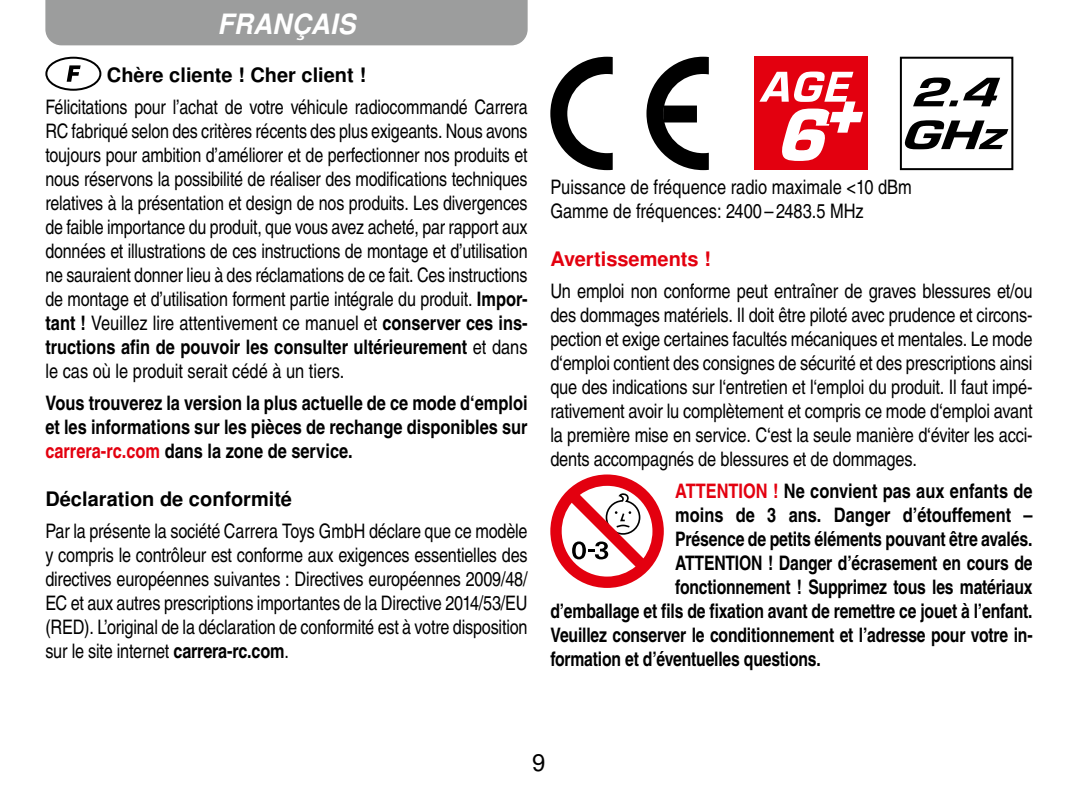
<style>
.page{position:relative;width:1078px;height:794px;background:#fff}
.page>*{position:absolute;margin:0;border:0;box-sizing:border-box;transform-origin:0 0}
.t1{font:italic 700 28px "Nimbus San LOT";letter-spacing:.005em;color:#fff;scale:.94 1}
.t2{font:24px "Nimbus San LOT";color:#000}
.t3{font:20px/24px "Nimbus San LOT Reg Con";letter-spacing:-.01em;color:#000;text-align:justify}
.t4{font:20px/24px "Nimbus San LOT Bol Con";letter-spacing:-.01em;color:#000;text-align:justify}
.t5{font:20px "Nimbus San LOT Bol Con";letter-spacing:-.01em;color:#000;scale:.96 1}
.t6{font:700 20px "Nimbus San LOT";color:#000}
.t7{font:700 20px "Nimbus San LOT";color:#e3000f}
.s1{font-family:"Nimbus San LOT Bol Con"}
.s2{font-family:"Nimbus San LOT Reg Con"}
.s3{color:#e3000f}
</style>
<div class="page">
<div style="left:45px;top:57px;width:56px;height:34px;border:2px solid #000;border-radius:50%"></div>
<svg style="left:67px;top:65px;width:14px;height:17px"></svg>
<svg style="left:550px;top:57px;width:62px;height:113px"></svg>
<svg style="left:646px;top:57px;width:62px;height:113px"></svg>
<div style="left:754px;top:57px;width:113px;height:113px;background:#e3000f"></div>
<svg style="left:759px;top:72px;width:103px;height:89px"></svg>
<svg style="left:899px;top:56px;width:115px;height:115px"></svg>
<svg style="left:550px;top:474px;width:113px;height:114px"></svg>
<div style="left:45px;top:0;width:482px;height:45px;background:#9c9d9d"></div>
<h1 class="t1" style="left:217px;top:8px;width:148px">FRANÇAIS</h1>
<p class="t6" style="left:107px;top:63px;width:260px">Chère cliente ! Cher client !</p>
<p class="t3" style="left:45px;top:96px;width:483px">Félicitations pour l’achat de votre véhicule radiocommandé Carrera RC fabriqué selon des critères récents des plus exigeants. Nous avons toujours pour ambition d’améliorer et de perfectionner nos produits et nous réservons la possibilité de réaliser des modifications techniques relatives à la présentation et design de nos produits. Les divergences de faible importance du produit, que vous avez acheté, par rapport aux données et illustrations de ces instructions de montage et d’utilisation ne sauraient donner lieu à des réclamations de ce fait. Ces instructions de montage et d’utilisation forment partie intégrale du produit. <span class="s1">Impor&shy;tant !</span> Veuillez lire attentivement ce manuel et <span class="s1">conserver ces ins-</span></p>
<p class="t4" style="left:45px;top:336px;width:483px">tructions afin de pouvoir les consulter ultérieurement <span class="s2">et dans</span></p>
<p class="t3" style="left:45px;top:360px;width:300px">le cas où le produit serait cédé à un tiers.</p>
<p class="t4" style="left:45px;top:392px;width:483px">Vous trouverez la version la plus actuelle de ce mode d‘emploi et les informations sur les pièces de rechange disponibles sur <span class="s3">carrera-rc.com</span> dans la zone de service.</p>
<p class="t6" style="left:45px;top:487px;width:248px">Déclaration de conformité</p>
<p class="t3" style="left:45px;top:520px;width:483px">Par la présente la société Carrera Toys GmbH déclare que ce modèle y compris le contrôleur est conforme aux exigences essentielles des directives européennes suivantes : Directives européennes 2009/48/ EC et aux autres prescriptions importantes de la Directive 2014/53/EU (RED). L’original de la déclaration de conformité est à votre disposition sur le site internet <span class="s1">carrera-rc.com</span>.</p>
<p class="t3" style="left:550px;top:175px;width:363px">Puissance de fréquence radio maximale &lt;10 dBm<br>Gamme de fréquences: 2400 – 2483.5 MHz</p>
<p class="t7" style="left:550px;top:247px;width:162px">Avertissements !</p>
<p class="t3" style="left:550px;top:279px;width:483px">Un emploi non conforme peut entraîner de graves blessures et/ou des dommages matériels. Il doit être piloté avec prudence et circons&shy;pection et exige certaines facultés mécaniques et mentales. Le mode d‘emploi contient des consignes de sécurité et des prescriptions ainsi que des indications sur l‘entretien et l‘emploi du produit. Il faut impé&shy;rativement avoir lu complètement et compris ce mode d‘emploi avant la première mise en service. C‘est la seule manière d‘éviter les acci&shy;dents accompagnés de blessures et de dommages.</p>
<p class="t4" style="left:675px;top:480px;width:359px"><span class="s3">ATTENTION !</span> Ne convient pas aux enfants de</p>
<p class="t4" style="left:675px;top:504px;width:359px">moins de 3 ans. Danger d’étouffement –</p>
<p class="t4" style="left:675px;top:528px;width:359px">Présence de petits éléments pouvant être avalés.</p>
<p class="t5" style="left:675px;top:551px;width:374px">ATTENTION ! Danger d’écrasement en cours de</p>
<p class="t5" style="left:675px;top:575px;width:374px">fonctionnement ! Supprimez tous les matériaux</p>
<p class="t5" style="left:550px;top:599px;width:503px">d’emballage et fils de fixation avant de remettre ce jouet à l’enfant.</p>
<p class="t5" style="left:550px;top:623px;width:503px">Veuillez conserver le conditionnement et l’adresse pour votre in-</p>
<p class="t5" style="left:550px;top:647px;width:283px">formation et d’éventuelles questions.</p>
<p class="t2" style="left:532px;top:748px;width:15px">9</p>
</div>
